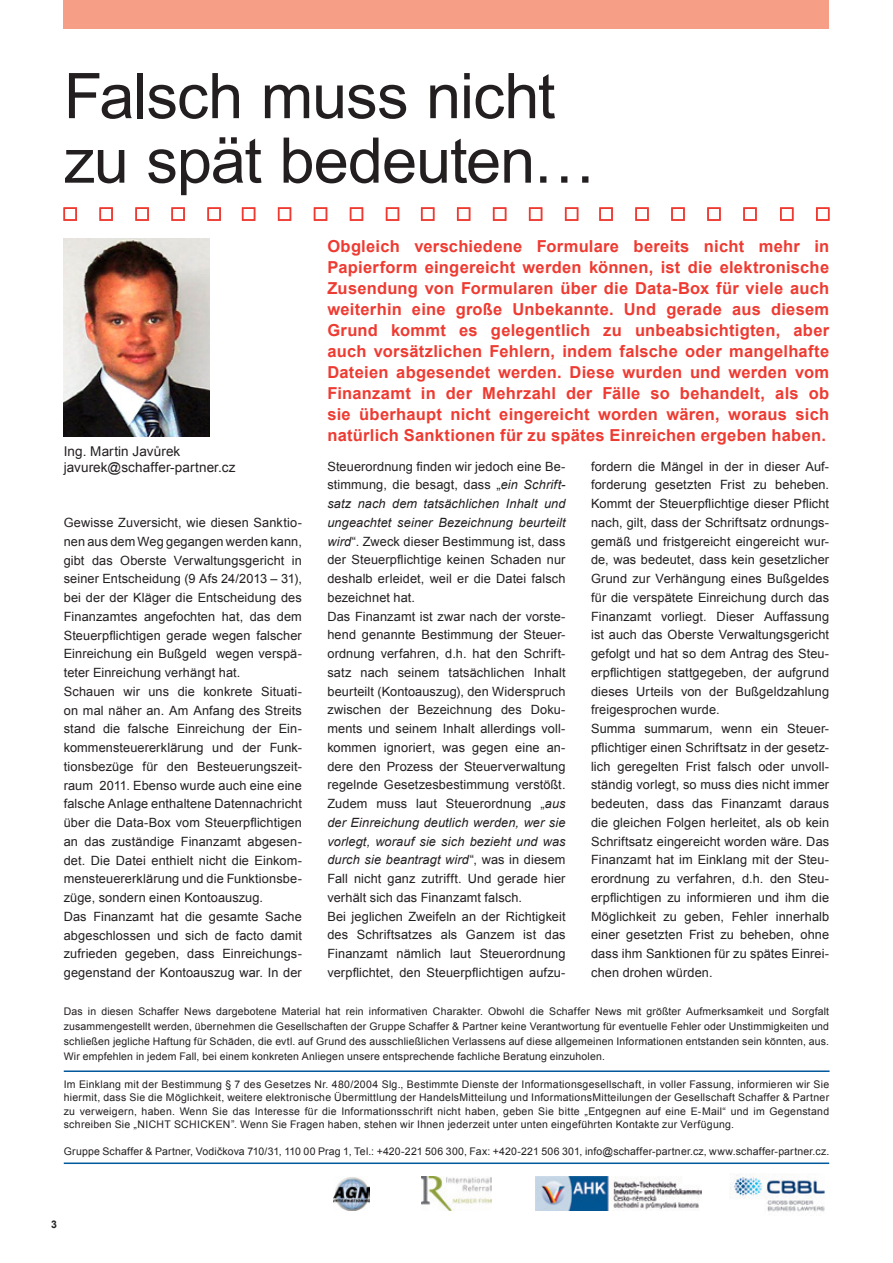
<style>
.page{position:relative;width:893px;height:1263px;background:#fff}
.page>*{position:absolute;margin:0;border:0;box-sizing:border-box;transform-origin:0 0}
.t1{font:63px "Arial";letter-spacing:-.015em;color:#231f20}
.t2{font:700 16.5px/21px "Arial";letter-spacing:.015em;color:#ee3b32;text-align:justify}
.t3{font:13.5px "Arial";letter-spacing:.005em;color:#231f20}
.t4{font:12.75px/18.8px "Arial";letter-spacing:.01em;color:#231f20;text-align:justify}
.t5{font:10.5px/15px "Arial";letter-spacing:.015em;color:#231f20;text-align:justify}
.t6{font:700 10.5px "Arial";color:#231f20}
.s1{font-style:italic}
</style>
<div class="page">
<div style="left:63px;top:207px;width:14px;height:14px;border:2px solid #ee3b32"></div>
<div style="left:421px;top:207px;width:13px;height:14px;border:2px solid #ee3b32"></div>
<div style="left:242px;top:207px;width:13px;height:14px;border:2px solid #ee3b32"></div>
<div style="left:599px;top:207px;width:14px;height:14px;border:2px solid #ee3b32"></div>
<div style="left:99px;top:207px;width:14px;height:14px;border:2px solid #ee3b32"></div>
<div style="left:457px;top:207px;width:13px;height:14px;border:2px solid #ee3b32"></div>
<div style="left:278px;top:207px;width:13px;height:14px;border:2px solid #ee3b32"></div>
<div style="left:635px;top:207px;width:14px;height:14px;border:2px solid #ee3b32"></div>
<div style="left:135px;top:207px;width:14px;height:14px;border:2px solid #ee3b32"></div>
<div style="left:493px;top:207px;width:13px;height:14px;border:2px solid #ee3b32"></div>
<div style="left:314px;top:207px;width:13px;height:14px;border:2px solid #ee3b32"></div>
<div style="left:671px;top:207px;width:14px;height:14px;border:2px solid #ee3b32"></div>
<div style="left:171px;top:207px;width:14px;height:14px;border:2px solid #ee3b32"></div>
<div style="left:529px;top:207px;width:13px;height:14px;border:2px solid #ee3b32"></div>
<div style="left:350px;top:207px;width:13px;height:14px;border:2px solid #ee3b32"></div>
<div style="left:707px;top:207px;width:14px;height:14px;border:2px solid #ee3b32"></div>
<div style="left:780px;top:207px;width:13px;height:14px;border:2px solid #ee3b32"></div>
<div style="left:207px;top:207px;width:14px;height:14px;border:2px solid #ee3b32"></div>
<div style="left:565px;top:207px;width:13px;height:14px;border:2px solid #ee3b32"></div>
<div style="left:386px;top:207px;width:13px;height:14px;border:2px solid #ee3b32"></div>
<div style="left:743px;top:207px;width:14px;height:14px;border:2px solid #ee3b32"></div>
<div style="left:816px;top:207px;width:14px;height:14px;border:2px solid #ee3b32"></div>
<div style="left:64px;top:0;width:765px;height:29px;background:#f69f86"></div>
<img style="left:63px;top:239px;width:147px;height:197px">
<hr style="left:64px;top:1070px;width:765px;height:2px;background:#00599b">
<hr style="left:64px;top:1162px;width:765px;height:2px;background:#00599b">
<img style="left:334px;top:1177px;width:36px;height:33px">
<img style="left:422px;top:1176px;width:69px;height:34px">
<img style="left:730px;top:1173px;width:95px;height:39px">
<img style="left:536px;top:1176px;width:166px;height:34px">
<p class="t1" style="left:64px;top:55px;width:493px">Falsch muss nicht</p>
<p class="t1" style="left:64px;top:119px;width:533px">zu spät bedeuten…</p>
<p class="t2" style="left:327px;top:236px;width:503px">Obgleich verschiedene Formulare bereits nicht mehr in Papierform eingereicht werden können, ist die elektronische Zusendung von Formularen über die Data-Box für viele auch weiterhin eine große Unbekannte. Und gerade aus diesem Grund kommt es gelegentlich zu unbeabsichtigten, aber auch vorsätzlichen Fehlern, indem falsche oder mangelhafte Dateien abgesendet werden. Diese wurden und werden vom Finanzamt in der Mehrzahl der Fälle so behandelt, als ob sie überhaupt nicht eingereicht worden wären, woraus sich natürlich Sanktionen für zu spätes Einreichen ergeben haben.</p>
<p class="t3" style="left:64px;top:442px;width:118px">Ing. Martin Javůrek</p>
<p class="t3" style="left:64px;top:458px;width:173px">javurek@schaffer-partner.cz</p>
<p class="t4" style="left:327px;top:457px;width:240px">Steuerordnung finden wir jedoch eine Be&shy;stimmung, die besagt, dass „<span class="s1">ein Schrift&shy;satz nach dem tatsächlichen Inhalt und ungeachtet seiner Bezeichnung beurteilt wird</span>“. Zweck dieser Bestimmung ist, dass der Steuerpflichtige keinen Schaden nur deshalb erleidet, weil er die Datei falsch bezeichnet hat.</p>
<p class="t4" style="left:327px;top:607px;width:240px">Das Finanzamt ist zwar nach der vorste&shy;hend genannte Bestimmung der Steuer&shy;ordnung verfahren, d.h. hat den Schrift&shy;satz nach seinem tatsächlichen Inhalt beurteilt (Kontoauszug), den Widerspruch zwischen der Bezeichnung des Doku&shy;ments und seinem Inhalt allerdings voll&shy;kommen ignoriert, was gegen eine an&shy;dere den Prozess der Steuerverwaltung regelnde Gesetzesbestimmung verstößt.<br>Zudem muss laut Steuerordnung „<span class="s1">aus der Einreichung deutlich werden, wer sie vorlegt, worauf sie sich bezieht und was durch sie beantragt wird</span>“, was in diesem Fall nicht ganz zutrifft. Und gerade hier verhält sich das Finanzamt falsch.</p>
<p class="t4" style="left:327px;top:907px;width:240px">Bei jeglichen Zweifeln an der Richtigkeit des Schriftsatzes als Ganzem ist das Finanzamt nämlich laut Steuerordnung verpflichtet, den Steuerpflichtigen aufzu-</p>
<p class="t4" style="left:591px;top:457px;width:240px">fordern die Mängel in der in dieser Auf&shy;forderung gesetzten Frist zu beheben.<br>Kommt der Steuerpflichtige dieser Pflicht nach, gilt, dass der Schriftsatz ordnungs&shy;gemäß und fristgereicht eingereicht wur&shy;de, was bedeutet, dass kein gesetzlicher Grund zur Verhängung eines Bußgeldes für die verspätete Einreichung durch das Finanzamt vorliegt. Dieser Auffassung ist auch das Oberste Verwaltungsgericht gefolgt und hat so dem Antrag des Steu&shy;erpflichtigen stattgegeben, der aufgrund dieses Urteils von der Bußgeldzahlung freigesprochen wurde.</p>
<p class="t4" style="left:591px;top:719px;width:240px">Summa summarum, wenn ein Steuer&shy;pflichtiger einen Schriftsatz in der gesetz&shy;lich geregelten Frist falsch oder unvoll&shy;ständig vorlegt, so muss dies nicht immer bedeuten, dass das Finanzamt daraus die gleichen Folgen herleitet, als ob kein Schriftsatz eingereicht worden wäre. Das Finanzamt hat im Einklang mit der Steu&shy;erordnung zu verfahren, d.h. den Steu&shy;erpflichtigen zu informieren und ihm die Möglichkeit zu geben, Fehler innerhalb einer gesetzten Frist zu beheben, ohne dass ihm Sanktionen für zu spätes Einrei&shy;chen drohen würden.</p>
<p class="t5" style="left:64px;top:1004px;width:767px">Das in diesen Schaffer News dargebotene Material hat rein informativen Charakter. Obwohl die Schaffer News mit größter Aufmerksamkeit und Sorgfalt zusammengestellt werden, übernehmen die Gesellschaften der Gruppe Schaffer &amp; Partner keine Verantwortung für eventuelle Fehler oder Unstimmigkeiten und schließen jegliche Haftung für Schäden, die evtl. auf Grund des ausschließlichen Verlassens auf diese allgemeinen Informationen entstanden sein könnten, aus.<br>Wir empfehlen in jedem Fall, bei einem konkreten Anliegen unsere entsprechende fachliche Beratung einzuholen.</p>
<p class="t5" style="left:64px;top:1077px;width:767px;line-height:13.5px">Im Einklang mit der Bestimmung § 7 des Gesetzes Nr. 480/2004 Slg., Bestimmte Dienste der Informationsgesellschaft, in voller Fassung, informieren wir Sie hiermit, dass Sie die Möglichkeit, weitere elektronische Übermittlung der HandelsMitteilung und InformationsMitteilungen der Gesellschaft Schaffer &amp; Partner zu verweigern, haben. Wenn Sie das Interesse für die Informationsschrift nicht haben, geben Sie bitte „Entgegnen auf eine E-Mail“ und im Gegenstand schreiben Sie „NICHT SCHICKEN”. Wenn Sie Fragen haben, stehen wir Ihnen jederzeit unter unten eingeführten Kontakte zur Verfügung.</p>
<p class="t5" style="left:64px;top:1144px;width:767px">Gruppe Schaffer &amp; Partner, Vodičkova 710/31, 110 00 Prag 1, Tel.: +420-221 506 300, Fax: +420-221 506 301, info@schaffer-partner.cz, www.schaffer-partner.cz.</p>
<p class="t4" style="left:64px;top:513px;width:240px">Gewisse Zuversicht, wie diesen Sanktio&shy;nen aus dem Weg gegangen werden kann, gibt das Oberste Verwaltungsgericht in seiner Entscheidung (9 Afs 24/2013 – 31), bei der der Kläger die Entscheidung des Finanzamtes angefochten hat, das dem Steuerpflichtigen gerade wegen falscher Einreichung ein Bußgeld wegen verspä&shy;teter Einreichung verhängt hat.</p>
<p class="t4" style="left:64px;top:682px;width:240px">Schauen wir uns die konkrete Situati&shy;on mal näher an. Am Anfang des Streits stand die falsche Einreichung der Ein&shy;kommensteuererklärung und der Funk&shy;tionsbezüge für den Besteuerungszeit&shy;raum 2011. Ebenso wurde auch eine eine falsche Anlage enthaltene Datennachricht über die Data-Box vom Steuerpflichtigen an das zuständige Finanzamt abgesen&shy;det. Die Datei enthielt nicht die Einkom&shy;mensteuererklärung und die Funktionsbe&shy;züge, sondern einen Kontoauszug.</p>
<p class="t4" style="left:64px;top:907px;width:240px">Das Finanzamt hat die gesamte Sache abgeschlossen und sich de facto damit zufrieden gegeben, dass Einreichungs&shy;gegenstand der Kontoauszug war. In der</p>
<p class="t6" style="left:51px;top:1217px;width:7px">3</p>
</div>
